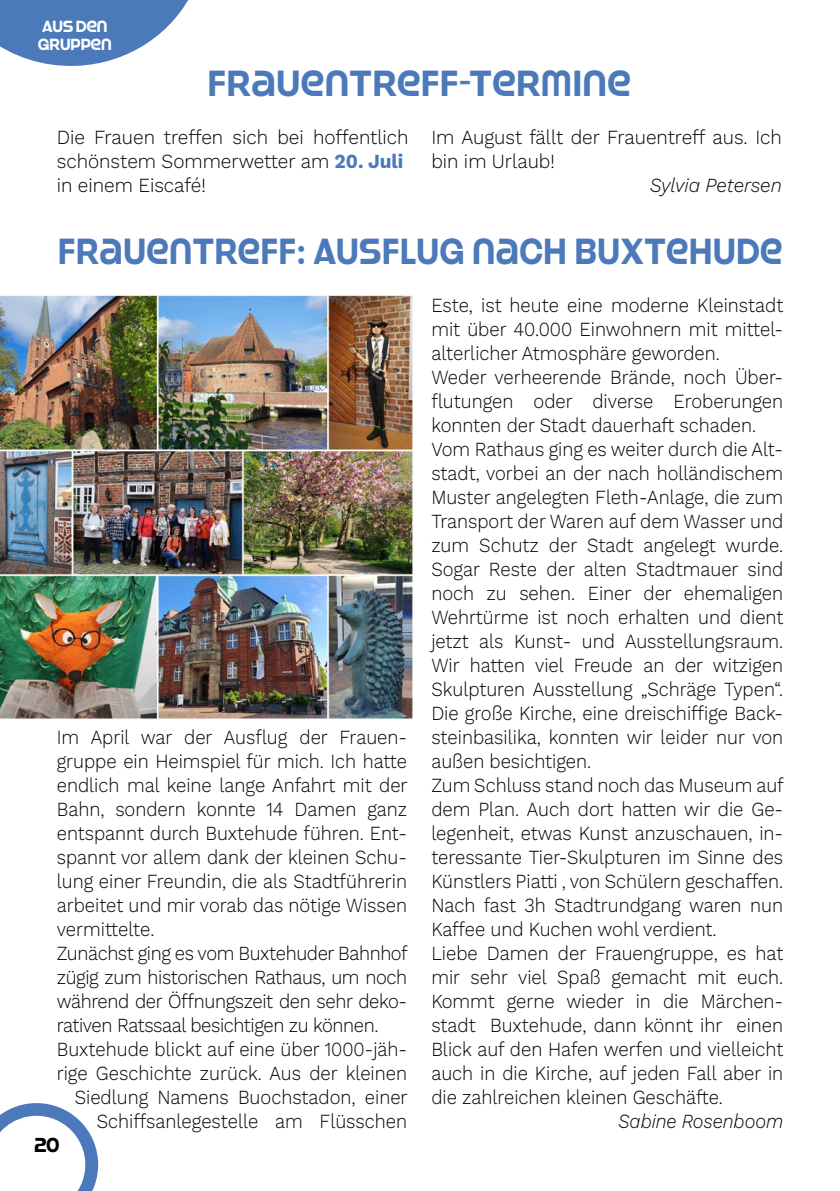
<style>
.page{position:relative;width:840px;height:1191px;background:#fff}
.page>*{position:absolute;margin:0;border:0;box-sizing:border-box;transform-origin:0 0}
.t1{font:700 36px "Strenuous Rg";letter-spacing:.025em;color:#4b79ba;scale:.95 1}
.t2{font:700 36px "Strenuous Rg";letter-spacing:.025em;color:#4b79ba}
.t3{font:300 20px/24px "Work Sans";color:#000;scale:.92 1}
.t4{font:300 20px "Work Sans";letter-spacing:-.02em;color:#000;scale:.92 1}
.t5{font:300 20px/24px "Work Sans";color:#000;scale:.95 1}
.t6{font:italic 300 20px "Work Sans";color:#000;scale:.92 1}
.t7{font:italic 300 20px "Work Sans";color:#000;scale:.95 1}
.t8{font:700 20px "Strenuous Rg";color:#000}
.t9{font:700 16px/18px "Strenuous Rg";color:#fff}
.s1{font-weight:700;color:#4b79ba}
</style>
<div class="page">
<svg style="left:0;top:0;width:188px;height:66px"></svg>
<svg style="left:0;top:1103px;width:98px;height:88px"></svg>
<img style="left:0;top:295px;width:413px;height:424px">
<p class="t9" style="left:38px;top:17px;width:75px">AUS DEN<br>GRUPPEN</p>
<h1 class="t2" style="left:208px;top:61px;width:424px">FRAUENTREFF-TERMINE</h1>
<p class="t5" style="left:431px;top:125px;width:370px">Im August fällt der Frauentreff aus. Ich bin im Urlaub!</p>
<p class="t7" style="left:649px;top:170px;width:140px">Sylvia Petersen</p>
<p class="t5" style="left:57px;top:125px;width:371px">Die Frauen treffen sich bei hoffentlich schönstem Sommerwetter am <span class="s1">20. Juli </span>in einem Eiscafé!</p>
<h1 class="t1" style="left:58px;top:229px;width:763px">FRAUENTREFF: AUSFLUG NACH BUXTEHUDE</h1>
<p class="t3" style="left:57px;top:725px;width:382px">Im April war der Ausflug der Frauen-</p>
<p class="t3" style="left:57px;top:749px;width:382px">gruppe ein Heimspiel für mich. Ich hatte</p>
<p class="t3" style="left:57px;top:773px;width:382px">endlich mal keine lange Anfahrt mit der</p>
<p class="t3" style="left:57px;top:797px;width:382px">Bahn, sondern konnte 14 Damen ganz</p>
<p class="t3" style="left:57px;top:821px;width:382px">entspannt durch Buxtehude führen. Ent-</p>
<p class="t3" style="left:57px;top:845px;width:382px">spannt vor allem dank der kleinen Schu-</p>
<p class="t3" style="left:57px;top:869px;width:382px">lung einer Freundin, die als Stadtführerin</p>
<p class="t3" style="left:57px;top:893px;width:382px">arbeitet und mir vorab das nötige Wissen</p>
<p class="t3" style="left:57px;top:917px;width:108px">vermittelte.</p>
<p class="t4" style="left:57px;top:938px;width:383px">Zunächst ging es vom Buxtehuder Bahnhof</p>
<p class="t4" style="left:57px;top:962px;width:382px">zügig zum historischen Rathaus, um noch</p>
<p class="t4" style="left:57px;top:986px;width:382px">während der Öffnungszeit den sehr deko-</p>
<p class="t4" style="left:57px;top:1010px;width:351px">rativen Ratssaal besichtigen zu können.</p>
<p class="t3" style="left:57px;top:1037px;width:382px">Buxtehude blickt auf eine über 1000-jäh-</p>
<p class="t3" style="left:57px;top:1061px;width:382px">rige Geschichte zurück. Aus der kleinen</p>
<p class="t3" style="left:75px;top:1085px;width:363px">Siedlung Namens Buochstadon, einer</p>
<p class="t3" style="left:97px;top:1109px;width:338px">Schiffsanlegestelle am Flüsschen</p>
<p class="t8" style="left:34px;top:1133px;width:27px">20</p>
<p class="t3" style="left:431px;top:293px;width:384px">Este, ist heute eine moderne Kleinstadt mit über 40.000 Einwohnern mit mittel&shy;alterlicher Atmosphäre geworden.<br>Weder verheerende Brände, noch Über&shy;flutungen oder diverse Eroberungen konnten der Stadt dauerhaft schaden.<br>Vom Rathaus ging es weiter durch die Alt&shy;stadt, vorbei an der nach holländischem Muster angelegten Fleth-Anlage, die zum Transport der Waren auf dem Wasser und zum Schutz der Stadt angelegt wurde.<br>Sogar Reste der alten Stadtmauer sind noch zu sehen. Einer der ehemaligen Wehrtürme ist noch erhalten und dient jetzt als Kunst- und Ausstellungsraum.<br>Wir hatten viel Freude an der witzigen Skulpturen Ausstellung „Schräge Typen“.<br>Die große Kirche, eine dreischiffige Back&shy;steinbasilika, konnten wir leider nur von außen besichtigen.<br>Zum Schluss stand noch das Museum auf dem Plan. Auch dort hatten wir die Ge&shy;legenheit, etwas Kunst anzuschauen, in&shy;teressante Tier-Skulpturen im Sinne des Künstlers Piatti , von Schülern geschaffen.<br>Nach fast 3h Stadtrundgang waren nun Kaffee und Kuchen wohl verdient.<br>Liebe Damen der Frauengruppe, es hat mir sehr viel Spaß gemacht mit euch.<br>Kommt gerne wieder in die Märchen&shy;stadt Buxtehude, dann könnt ihr einen Blick auf den Hafen werfen und vielleicht auch in die Kirche, auf jeden Fall aber in die zahlreichen kleinen Geschäfte.</p>
<p class="t6" style="left:618px;top:1106px;width:181px">Sabine Rosenboom</p>
</div>
